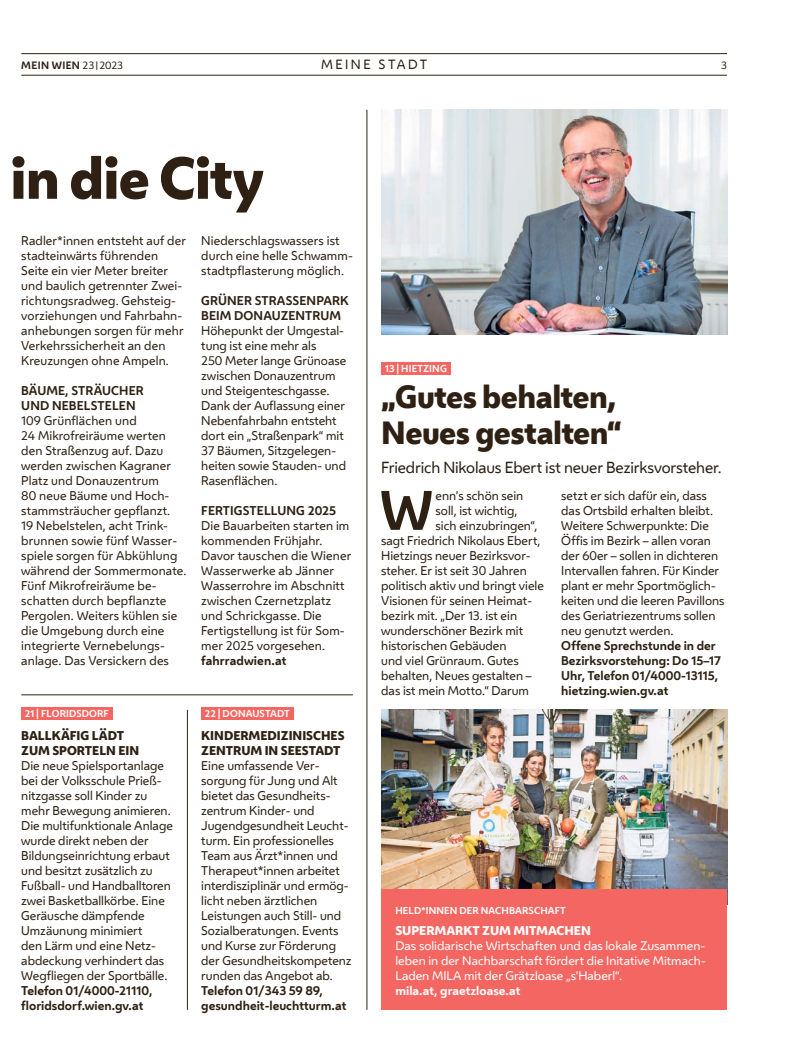
<style>
.page{position:relative;width:798px;height:1063px;background:#fff}
.page>*{position:absolute;margin:0;border:0;box-sizing:border-box;transform-origin:0 0}
.t1{font:800 55px "Wiener Melange";letter-spacing:-.02em;color:#2e2113}
.FT_FT_Initial3{font:700 51.88px "Wiener Melange";color:#2e2113}
.HL_Header_24pt{font:800 30px/36px "Wiener Melange";letter-spacing:-.015em;color:#2e2113}
.HL_VS_12pt{font:15px "Wiener Melange";letter-spacing:-.01em;color:#2e2113}
.t2{font:12.5px "Wiener Melange";color:#2e2113}
.FT_FT{font:11.88px/15px "Wiener Melange";letter-spacing:.01em;color:#2e2113}
.Spalte_Infobox_Spalte_FT{font:11.88px/15px "Wiener Melange";color:#2e2113}
.FT_FT_Initial3-2{font:11.88px/15px "Wiener Melange";color:#2e2113}
.FT_FT_Initial4{font:11.88px/15px "Wiener Melange";letter-spacing:.01em;color:#2e2113}
.FT_FT-2{font:700 11.88px/15px "Wiener Melange";color:#2e2113}
.FT_Zwischentitel{font:700 11.88px/15px "Wiener Melange";letter-spacing:.01em;color:#2e2113}
.Spalte_Infobox_Spalte_Header{font:800 11.88px/15px "Wiener Melange";color:#2e2113}
.Spalte_Infobox_Spalte_FT-2{font:700 11.88px "Wiener Melange";color:#2e2113}
.Spalte_Infobox_Spalte_Info{font:700 11.88px "Wiener Melange";color:#2e2113}
.Spalte_Infobox_Spalte_Header-2{font:800 11.88px "Wiener Melange";color:#fff}
.FT_FT-3{font:11.62px/15px "Wiener Melange";color:#fff;text-align:justify}
.FT_FT-4{font:700 11.62px "Wiener Melange";color:#fff}
.t3{font:700 10px "Wiener Melange";letter-spacing:.035em;color:#2e2113}
.t4{font:10px "Wiener Melange";color:#2e2113}
.Spalte_Infobox_Spalte_Markerl_shade{font:700 9.38px "Wiener Melange";letter-spacing:.01em;color:#fff}
.Spalte_Infobox_Spalte_Header-3{font:700 9.38px "Wiener Melange";letter-spacing:.01em;color:#fff}
.s1{font-weight:400}
.s2{font-weight:400;font-size:7.5px}
</style>
<div class="page">
<hr style="left:21px;top:75px;width:705px;height:1px;background:#2e2113">
<hr style="left:21px;top:53px;width:705px;height:1px;background:#2e2113">
<div style="left:21px;top:707px;width:91px;height:13px;background:#f46661"></div>
<div style="left:201px;top:707px;width:92px;height:13px;background:#f46661"></div>
<hr style="left:187px;top:710px;width:1px;height:300px;background:#2e2113">
<hr style="left:21px;top:695px;width:332px;height:1px;background:#2e2113">
<img style="left:381px;top:710px;width:345px;height:180px">
<img style="left:381px;top:110px;width:345px;height:225px">
<div style="left:381px;top:362px;width:69px;height:13px;background:#f46661"></div>
<div style="left:381px;top:890px;width:345px;height:120px;background:#f46661"></div>
<hr style="left:366px;top:110px;width:1px;height:900px;background:#2e2113">
<p class="t3" style="left:21px;top:57px;width:103px">MEIN WIEN <span class="s1">23</span><span class="s2">|</span><span class="s1">2023</span></p>
<p class="t2" style="left:321px;top:55px;width:24px">Meine</p>
<p class="t2" style="left:378px;top:55px;width:50px">Stad t</p>
<p class="t4" style="left:721px;top:58px;width:7px">3</p>
<h1 class="t1" style="left:10px;top:140px;width:255px">in die City</h1>
<p class="FT_FT_Initial4" style="left:21px;top:232px;width:166px">Radler*innen entsteht auf der stadteinwärts führenden<br>Seite ein vier Meter breiter und baulich getrennter Zwei&shy;richtungsradweg. Gehsteig&shy;vorziehungen und Fahrbahn&shy;anhebungen sorgen für mehr<br>Verkehrssicherheit an den<br>Kreuzungen ohne Ampeln.</p>
<p class="FT_Zwischentitel" style="left:21px;top:382px;width:124px">BÄUME, STRÄUCHER<br>UND NEBELSTELEN</p>
<p class="FT_FT" style="left:21px;top:412px;width:167px">109 Grünflächen und<br>24 Mikrofreiräume werten den Straßenzug auf. Dazu werden zwischen Kagraner<br>Platz und Donauzentrum<br>80 neue Bäume und Hoch&shy;stammsträucher gepflanzt.<br>19 Nebelstelen, acht Trink&shy;brunnen sowie fünf Wasser&shy;spiele sorgen für Abkühlung während der Sommermonate.<br>Fünf Mikrofreiräume be&shy;schatten durch bepflanzte<br>Pergolen. Weiters kühlen sie die Umgebung durch eine integrierte Vernebelungs&shy;anlage. Das Versickern des</p>
<p class="FT_FT" style="left:201px;top:232px;width:153px">Niederschlagswassers ist durch eine helle Schwamm&shy;stadtpflasterung möglich.</p>
<p class="FT_Zwischentitel" style="left:201px;top:292px;width:149px">GRÜNER STRASSENPARK<br>BEIM DONAUZENTRUM</p>
<p class="FT_FT" style="left:201px;top:322px;width:146px">Höhepunkt der Umgestal&shy;tung ist eine mehr als<br>250 Meter lange Grünoase zwischen Donauzentrum und Steigenteschgasse.<br>Dank der Auflassung einer<br>Nebenfahrbahn entsteht dort ein „Straßenpark“ mit<br>37 Bäumen, Sitzgelegen&shy;heiten sowie Stauden- und<br>Rasenflächen.</p>
<p class="FT_Zwischentitel" style="left:201px;top:502px;width:136px">FERTIGSTELLUNG 2025</p>
<p class="FT_FT" style="left:201px;top:517px;width:151px">Die Bauarbeiten starten im kommenden Frühjahr.<br>Davor tauschen die Wiener<br>Wasserwerke ab Jänner<br>Wasserrohre im Abschnitt zwischen Czernetzplatz und Schrickgasse. Die<br>Fertigstellung ist für Som&shy;mer 2025 vorgesehen.</p>
<p class="FT_FT-2" style="left:201px;top:652px;width:87px">fahrradwien.at</p>
<p class="Spalte_Infobox_Spalte_Markerl_shade" style="left:25px;top:706px;width:85px">21 | FLORIDSDORF</p>
<h1 class="Spalte_Infobox_Spalte_Header" style="left:21px;top:728px;width:119px">BALLKÄFIG LÄDT<br>ZUM SPORTELN EIN</h1>
<p class="Spalte_Infobox_Spalte_FT" style="left:21px;top:757px;width:153px">Die neue Spielsportanlage bei der Volksschule Prieß&shy;nitzgasse soll Kinder zu mehr Bewegung animieren.<br>Die multifunktionale Anlage wurde direkt neben der<br>Bildungseinrichtung erbaut und besitzt zusätzlich zu<br>Fußball- und Handballtoren zwei Basketballkörbe. Eine<br>Geräusche dämpfende<br>Umzäunung minimiert<br>den Lärm und eine Netz&shy;abdeckung verhindert das<br>Wegfliegen der Sportbälle.</p>
<p class="Spalte_Infobox_Spalte_FT-2" style="left:21px;top:980px;width:133px">Telefon 01/4000-21110,</p>
<p class="Spalte_Infobox_Spalte_FT-2" style="left:21px;top:995px;width:124px">floridsdorf.wien.gv.at</p>
<p class="Spalte_Infobox_Spalte_Markerl_shade" style="left:205px;top:706px;width:86px">22 | DONAUSTADT</p>
<h1 class="Spalte_Infobox_Spalte_Header" style="left:201px;top:728px;width:145px">KINDERMEDIZINISCHES<br>ZENTRUM IN SEESTADT</h1>
<p class="Spalte_Infobox_Spalte_FT" style="left:201px;top:757px;width:152px">Eine umfassende Ver&shy;sorgung für Jung und Alt bietet das Gesundheits&shy;zentrum Kinder- und<br>Jugendgesundheit Leucht&shy;turm. Ein professionelles<br>Team aus Ärzt*innen und<br>Therapeut*innen arbeitet interdisziplinär und ermög&shy;licht neben ärztlichen<br>Leistungen auch Still- und<br>Sozialberatungen. Events und Kurse zur Förderung der Gesundheitskompetenz runden das Angebot ab.</p>
<p class="Spalte_Infobox_Spalte_FT-2" style="left:201px;top:980px;width:123px">Telefon 01/343 59 89,</p>
<p class="Spalte_Infobox_Spalte_Info" style="left:201px;top:995px;width:147px">gesundheit-leuchtturm.at</p>
<p class="Spalte_Infobox_Spalte_Markerl_shade" style="left:384px;top:361px;width:64px">13 | HIETZING</p>
<h1 class="HL_Header_24pt" style="left:381px;top:379px;width:242px">„Gutes behalten,<br>Neues gestalten“</h1>
<p class="HL_VS_12pt" style="left:381px;top:456px;width:342px">Friedrich Nikolaus Ebert ist neuer Bezirksvorsteher.</p>
<p class="FT_FT_Initial3-2" style="left:561px;top:487px;width:165px">setzt er sich dafür ein, dass das Ortsbild erhalten bleibt.<br>Weitere Schwerpunkte: Die<br>Öffis im Bezirk – allen voran der 60er – sollen in dichteren<br>Intervallen fahren. Für Kinder plant er mehr Sportmöglich&shy;keiten und die leeren Pavillons des Geriatriezentrums sollen neu genutzt werden.</p>
<p class="FT_FT-2" style="left:561px;top:637px;width:161px">Offene Sprechstunde in der<br>Bezirksvorstehung: Do 15–17<br>Uhr, Telefon 01/4000-13115, hietzing.wien.gv.at</p>
<p class="FT_FT_Initial3" style="left:380px;top:467px;width:54px">W</p>
<p class="FT_FT_Initial3-2" style="left:435px;top:487px;width:89px">enn’s schön sein</p>
<p class="FT_FT_Initial3-2" style="left:435px;top:502px;width:83px">soll, ist wichtig,</p>
<p class="FT_FT_Initial3-2" style="left:435px;top:517px;width:103px">sich einzubringen“,</p>
<p class="FT_FT_Initial3-2" style="left:381px;top:532px;width:161px">sagt Friedrich Nikolaus Ebert,</p>
<p class="FT_FT_Initial3-2" style="left:381px;top:547px;width:151px">Hietzings neuer Bezirksvor-</p>
<p class="FT_FT_Initial3-2" style="left:381px;top:562px;width:147px">steher. Er ist seit 30 Jahren</p>
<p class="FT_FT_Initial3-2" style="left:381px;top:577px;width:164px">politisch aktiv und bringt viele</p>
<p class="FT_FT_Initial3-2" style="left:381px;top:592px;width:152px">Visionen für seinen Heimat-</p>
<p class="FT_FT_Initial3-2" style="left:381px;top:607px;width:137px">bezirk mit. „Der 13. ist ein</p>
<p class="FT_FT_Initial3-2" style="left:381px;top:622px;width:143px">wunderschöner Bezirk mit</p>
<p class="FT_FT_Initial3-2" style="left:381px;top:637px;width:127px">historischen Gebäuden</p>
<p class="FT_FT_Initial3-2" style="left:381px;top:652px;width:139px">und viel Grünraum. Gutes</p>
<p class="FT_FT_Initial3-2" style="left:381px;top:667px;width:152px">behalten, Neues gestalten –</p>
<p class="FT_FT_Initial3-2" style="left:381px;top:682px;width:149px">das ist mein Motto.“ Darum</p>
<h1 class="Spalte_Infobox_Spalte_Header-3" style="left:395px;top:902px;width:172px">HELD*INNEN DER NACHBARSCHAFT</h1>
<h1 class="Spalte_Infobox_Spalte_Header-2" style="left:395px;top:922px;width:197px">SUPERMARKT ZUM MITMACHEN</h1>
<p class="FT_FT-3" style="left:395px;top:938px;width:312px">Das solidarische Wirtschaften und das lokale Zusammen&shy;leben in der Nachbarschaft fördert die Initative Mitmach-Laden MILA mit der Grätzloase „s’Haberl“.</p>
<p class="FT_FT-4" style="left:395px;top:981px;width:126px">mila.at, graetzloase.at</p>
</div>
